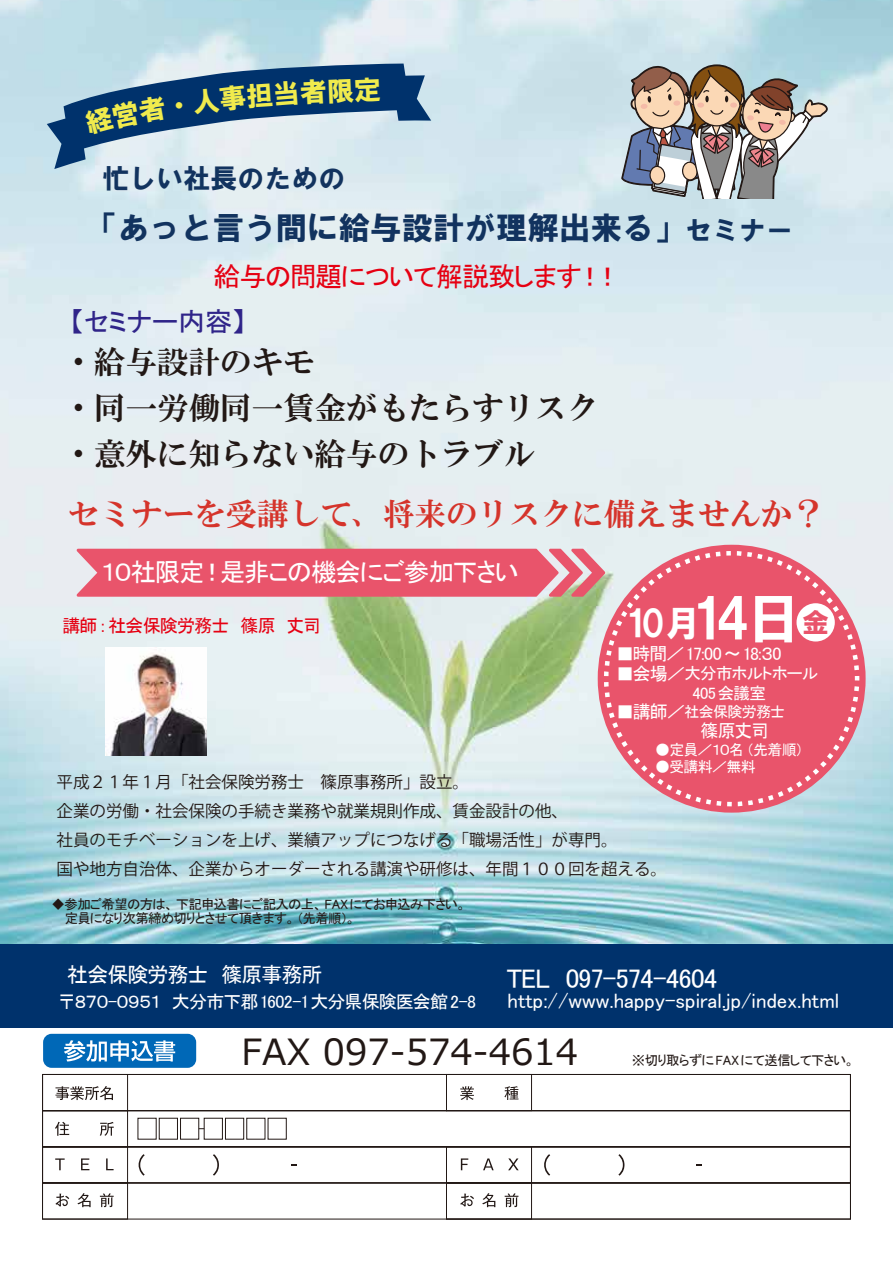
<style>
.page{position:relative;width:893px;height:1263px;background:#fff}
.page>*{position:absolute;margin:0;border:0;box-sizing:border-box;transform-origin:0 0}
.t1{font:36px "Meiryo";color:#221815}
.t2{font:36px "HGP Soei Kakugothic UB";color:#fff}
.t3{font:31.5px/46px "HG Mincho E";color:#221815}
.t4{font:31.5px "HG Mincho E";color:#d5342b}
.t5{font:31.5px "HGS Soei Kakugothic UB";color:#12335f}
.t6{font:27px "MS P Gothic";letter-spacing:-.045em;color:#e60012}
.t7{font:27px "MS P Gothic";letter-spacing:-.04em;color:#fff}
.t8{font:27px "HGS Soei Kakugothic UB";color:#12335f}
.t9{font:27px "MS P Gothic";color:#2f2489}
.t10{font:25.5px "MS P Gothic";letter-spacing:-.055em;color:#fff}
.t11{font:21px "MS P Gothic";color:#fff}
.t12{font:21px "MS P Gothic";letter-spacing:-.045em;color:#fff}
.t13{font:18px "MS P Gothic";letter-spacing:-.05em;color:#fff}
.t14{font:18px "MS P Gothic";letter-spacing:-.05em;color:#e60012}
.t15{font:16.5px/28.8px "Koz Go Pr 6 N";color:#221815}
.t16{font:16.5px/20.2px "MS P Gothic";letter-spacing:-.035em;color:#fff}
.t17{font:15px "MS P Gothic";letter-spacing:-.05em;color:#fff}
.t18{font:13.5px/14.5px "MS P Gothic";letter-spacing:-.05em;color:#221815}
.s1{font-size:27px}
.s2{font-size:54px}
.s3{font-size:27px;color:#e9546b}
.s4{font-size:18px}
</style>
<div class="page">
<img style="left:0;top:0;width:893px;height:944px">
<div style="left:0;top:944px;width:893px;height:83px;background:#00326c"></div>
<img style="left:105px;top:647px;width:102px;height:108px">
<div style="left:43px;top:1034px;width:153px;height:34px;background:#0068b7;border-radius:9px"></div>
<svg style="left:55px;top:1086px;width:58px;height:14px"></svg>
<svg style="left:55px;top:1122px;width:14px;height:14px"></svg>
<svg style="left:100px;top:1122px;width:14px;height:14px"></svg>
<svg style="left:55px;top:1158px;width:10px;height:12px"></svg>
<svg style="left:81px;top:1158px;width:8px;height:12px"></svg>
<svg style="left:106px;top:1158px;width:8px;height:12px"></svg>
<svg style="left:56px;top:1193px;width:13px;height:13px"></svg>
<svg style="left:77px;top:1193px;width:14px;height:14px"></svg>
<svg style="left:100px;top:1193px;width:14px;height:14px"></svg>
<svg style="left:460px;top:1086px;width:14px;height:14px"></svg>
<svg style="left:504px;top:1086px;width:14px;height:14px"></svg>
<svg style="left:461px;top:1158px;width:7px;height:12px"></svg>
<svg style="left:483px;top:1158px;width:11px;height:12px"></svg>
<svg style="left:508px;top:1158px;width:11px;height:12px"></svg>
<svg style="left:460px;top:1193px;width:14px;height:13px"></svg>
<svg style="left:482px;top:1193px;width:13px;height:14px"></svg>
<svg style="left:505px;top:1193px;width:13px;height:14px"></svg>
<svg style="left:77px;top:549px;width:528px;height:48px;background:#e75f74"></svg>
<div style="left:598px;top:545px;width:268px;height:268px;background:#e9546b;border-radius:50%"></div>
<div style="left:796px;top:603px;width:39px;height:38px;background:#fff;border-radius:50%"></div>
<svg style="left:64px;top:1040px;width:111px;height:21px"></svg>
<svg style="left:139px;top:1154px;width:6px;height:22px"></svg>
<svg style="left:213px;top:1154px;width:6px;height:22px"></svg>
<svg style="left:544px;top:1154px;width:6px;height:22px"></svg>
<svg style="left:618px;top:1154px;width:6px;height:22px"></svg>
<svg style="left:696px;top:1164px;width:6px;height:2px"></svg>
<div style="left:42px;top:1074px;width:405px;height:37px;border:1px solid #221815"></div>
<div style="left:42px;top:1074px;width:86px;height:37px;border:1px solid #221815"></div>
<div style="left:446px;top:1074px;width:405px;height:37px;border:1px solid #221815"></div>
<div style="left:446px;top:1074px;width:86px;height:37px;border:1px solid #221815"></div>
<div style="left:42px;top:1110px;width:809px;height:37px;border:1px solid #221815"></div>
<div style="left:42px;top:1110px;width:86px;height:37px;border:1px solid #221815"></div>
<div style="left:42px;top:1146px;width:405px;height:37px;border:1px solid #221815"></div>
<div style="left:42px;top:1146px;width:86px;height:37px;border:1px solid #221815"></div>
<div style="left:446px;top:1146px;width:405px;height:37px;border:1px solid #221815"></div>
<div style="left:446px;top:1146px;width:86px;height:37px;border:1px solid #221815"></div>
<div style="left:446px;top:1182px;width:405px;height:37px;border:1px solid #221815"></div>
<div style="left:446px;top:1182px;width:86px;height:37px;border:1px solid #221815"></div>
<div style="left:42px;top:1182px;width:86px;height:37px;border:1px solid #221815"></div>
<div style="left:159px;top:1118px;width:19px;height:21px;border:1px solid #221815"></div>
<div style="left:180px;top:1118px;width:19px;height:21px;border:1px solid #221815"></div>
<div style="left:204px;top:1118px;width:19px;height:21px;border:1px solid #221815"></div>
<div style="left:225px;top:1118px;width:19px;height:21px;border:1px solid #221815"></div>
<svg style="left:620px;top:48px;width:208px;height:150px;background:#b0afac"></svg>
<svg style="left:47px;top:64px;width:384px;height:105px;background:#7897b4"></svg>
<h3 class="t8" style="left:102px;top:165px;width:244px">忙しい社長のための</h3>
<h2 class="t5" style="left:87px;top:212px;width:708px">「あっと言う間に給与設計が理解出来る」<span class="s1">セミナー</span></h2>
<h3 class="t6" style="left:214px;top:263px;width:409px">給与の問題について解説致します！！</h3>
<h3 class="t9" style="left:71px;top:308px;width:177px">【セミナー内容】</h3>
<h2 class="t3" style="left:63px;top:339px;width:537px">・給与設計のキモ<br>・同一労働同一賃金がもたらすリスク・意外に知らない給与のトラブル</h2>
<h2 class="t4" style="left:68px;top:498px;width:758px">セミナーを受講して、将来のリスクに備えませんか？</h2>
<h3 class="t10" style="left:100px;top:559px;width:420px">１０社限定！是非この機会にご参加下さい</h3>
<h1 class="t2" style="left:625px;top:605px;width:205px">10月<span class="s2">14日</span><span class="s3">金</span></h1>
<p class="t13" style="left:616px;top:645px;width:167px">■時間／17:00～18:３0</p>
<p class="t16" style="left:692px;top:663px;width:128px;text-indent:-76px"><span class="s4">■会場／</span>大分市ホルトホール<br>405会議室</p>
<p class="t17" style="left:616px;top:704px;width:171px"><span class="s4">■講師／</span>社会保険労務士</p>
<p class="t17" style="left:655px;top:742px;width:150px">●定員／１０名（先着順）</p>
<p class="t17" style="left:655px;top:759px;width:102px">●受講料／無料</p>
<p class="t14" style="left:63px;top:616px;width:260px">講師：社会保険労務士　篠原　丈司</p>
<p class="t15" style="left:57px;top:768px;width:612px">平成２１年１月「社会保険労務士　篠原事務所」設立。<br>企業の労働・社会保険の手続き業務や就業規則作成、賃金設計の他、<br>社員のモチベーションを上げ、業績アップにつなげる「職場活性」が専門。<br>国や地方自治体、企業からオーダーされる講演や研修は、年間１００回を超える。</p>
<p class="t18" style="left:52px;top:896px;width:416px">◆参加ご希望の方は、下記申込書にご記入の上、 FAX にてお申込み下さい。　 定員になり次第締め切りとさせて頂きます。（先着順）。</p>
<p class="t12" style="left:67px;top:964px;width:257px">社会保険労務士　篠原事務所</p>
<p class="t13" style="left:58px;top:992px;width:420px">〒８７０-０９５１　大分市下郡1602-1大分県保険医会館2-8</p>
<h3 class="t7" style="left:506px;top:964px;width:212px">TEL 097-574-4604</h3>
<p class="t11" style="left:508px;top:990px;width:333px">http://www.happy-spiral.jp/index.html</p>
<h1 class="t1" style="left:242px;top:1026px;width:338px">FAX 097-574-4614</h1>
<p class="t18" style="left:632px;top:1053px;width:224px">※切り取らずにFAXにて送信して下さい。</p>
</div>
